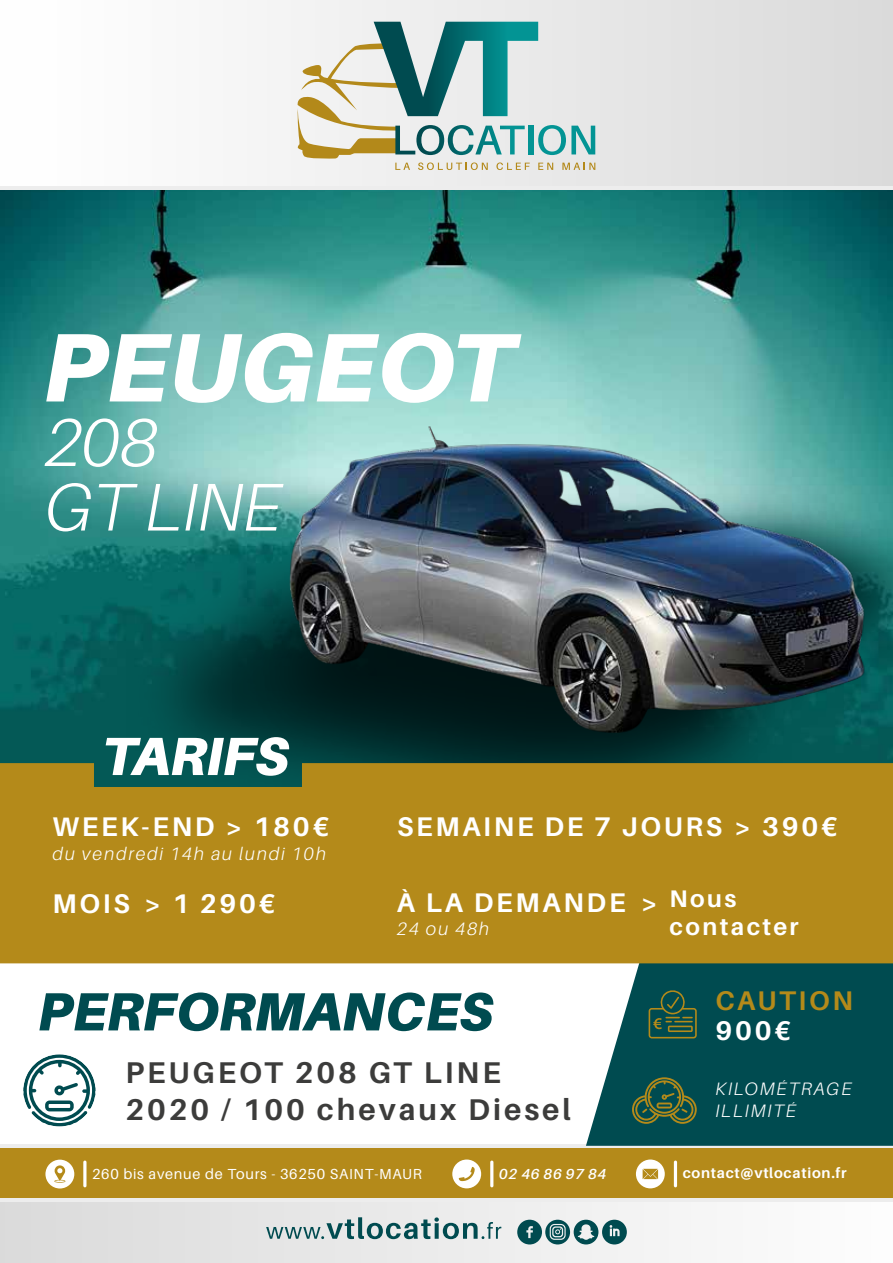
<style>
.page{position:relative;width:893px;height:1263px;background:#fff}
.page>*{position:absolute;margin:0;border:0;box-sizing:border-box;transform-origin:0 0}
.t1{font:italic 900 97.5px "Aileron";color:#fff}
.t2{font:italic 300 67.5px/64.5px "Aileron";color:#fff}
.t3{font:italic 900 53.85px "Aileron";color:#004b50}
.t4{font:italic 900 53.85px "Aileron";color:#fff}
.t5{font:700 30px/37px "Aileron";letter-spacing:.1em;color:#3c3c3b}
.t6{font:700 27px "Aileron";letter-spacing:.1em;color:#fff}
.t7{font:700 27px "Aileron";letter-spacing:.1em;color:#b48a1a}
.t8{font:700 24px "Aileron";letter-spacing:.1em;color:#fff}
.t9{font:italic 300 18px/21.6px "Aileron";letter-spacing:.1em;color:#fff}
.t10{font:14.55px "Aileron";letter-spacing:.05em;color:#fff}
.t11{font:700 14.55px "Aileron";letter-spacing:.05em;color:#fff}
.t12{font:italic 600 14.55px "Aileron";letter-spacing:.05em;color:#fff}
</style>
<div class="page">
<img style="left:0;top:189px;width:893px;height:574px">
<div style="left:0;top:0;width:893px;height:188px;background:linear-gradient(to right,#fff,#dadada)"></div>
<hr style="left:0;top:186px;width:893px;height:3px;background:#ededed">
<svg style="left:296px;top:22px;width:299px;height:148px"></svg>
<div style="left:0;top:1201px;width:893px;height:62px;background:linear-gradient(to right,#dadada,#fdfdfd)"></div>
<div style="left:0;top:1148px;width:893px;height:52px;background:#b48a1a"></div>
<hr style="left:0;top:1144px;width:893px;height:4px;background:#ededed">
<hr style="left:490px;top:1160px;width:3px;height:27px;background:#fff;border-radius:2px">
<div style="left:452px;top:1159px;width:29px;height:29px;background:#fff;border-radius:50%"></div>
<svg style="left:459px;top:1167px;width:16px;height:14px"></svg>
<svg style="left:83px;top:1160px;width:4px;height:27px"></svg>
<div style="left:45px;top:1160px;width:29px;height:28px;background:#fff;border-radius:50%"></div>
<svg style="left:54px;top:1165px;width:12px;height:18px"></svg>
<hr style="left:674px;top:1160px;width:3px;height:27px;background:#fff;border-radius:2px">
<svg style="left:636px;top:1159px;width:29px;height:29px"></svg>
<svg style="left:643px;top:1169px;width:15px;height:10px"></svg>
<img style="left:127px;top:484px;width:134px;height:279px">
<img style="left:232px;top:494px;width:661px;height:269px">
<img style="left:261px;top:426px;width:632px;height:324px">
<svg style="left:266px;top:1217px;width:235px;height:22px;background:#a5bbbc"></svg>
<svg style="left:517px;top:1220px;width:110px;height:24px"></svg>
<hr style="left:0;top:1198px;width:893px;height:3px;background:#ededed">
<svg style="left:586px;top:963px;width:307px;height:183px;background:#195c60"></svg>
<div style="left:0;top:763px;width:893px;height:200px;background:#b48a1a"></div>
<svg style="left:649px;top:989px;width:48px;height:49px;background:#275843"></svg>
<svg style="left:23px;top:1054px;width:73px;height:72px"></svg>
<svg style="left:632px;top:1077px;width:65px;height:47px;background:#345d3f"></svg>
<h1 class="t1" style="left:44px;top:311px;width:470px">PEUGEOT</h1>
<h2 class="t2" style="left:44px;top:411px;width:239px">208<br>GT LINE</h2>
<h3 class="t4" style="left:102px;top:725px;width:189px">TARIFS</h3>
<p class="t6" style="left:52px;top:811px;width:278px">WEEK-END &gt; 180€</p>
<p class="t9" style="left:52px;top:843px;width:275px">du vendredi 14h au lundi 10h</p>
<p class="t6" style="left:52px;top:889px;width:224px">MOIS &gt; 1 290€</p>
<p class="t6" style="left:397px;top:811px;width:442px">SEMAINE DE 7 JOURS &gt; 390€</p>
<p class="t6" style="left:397px;top:887px;width:341px">À LA DEMANDE &gt; <sup>Nous</sup></p>
<p class="t8" style="left:670px;top:914px;width:131px">contacter</p>
<p class="t9" style="left:397px;top:918px;width:94px">24 ou 48h</p>
<h3 class="t3" style="left:38px;top:980px;width:457px">PERFORMANCES</h3>
<p class="t5" style="left:125px;top:1054px;width:447px">PEUGEOT 208 GT LINE<br>2020 / 100 chevaux Diesel</p>
<p class="t7" style="left:715px;top:985px;width:139px">CAUTION</p>
<p class="t6" style="left:715px;top:1015px;width:77px">900€</p>
<p class="t9" style="left:715px;top:1078px;width:138px">KILOMÉTRAGE<br>ILLIMITÉ</p>
<p class="t10" style="left:92px;top:1166px;width:331px">260 bis avenue de Tours - 36250 SAINT-MAUR</p>
<p class="t12" style="left:499px;top:1166px;width:109px">02 46 86 97 84</p>
<p class="t11" style="left:683px;top:1165px;width:166px">contact@vtlocation.fr</p>
</div>
